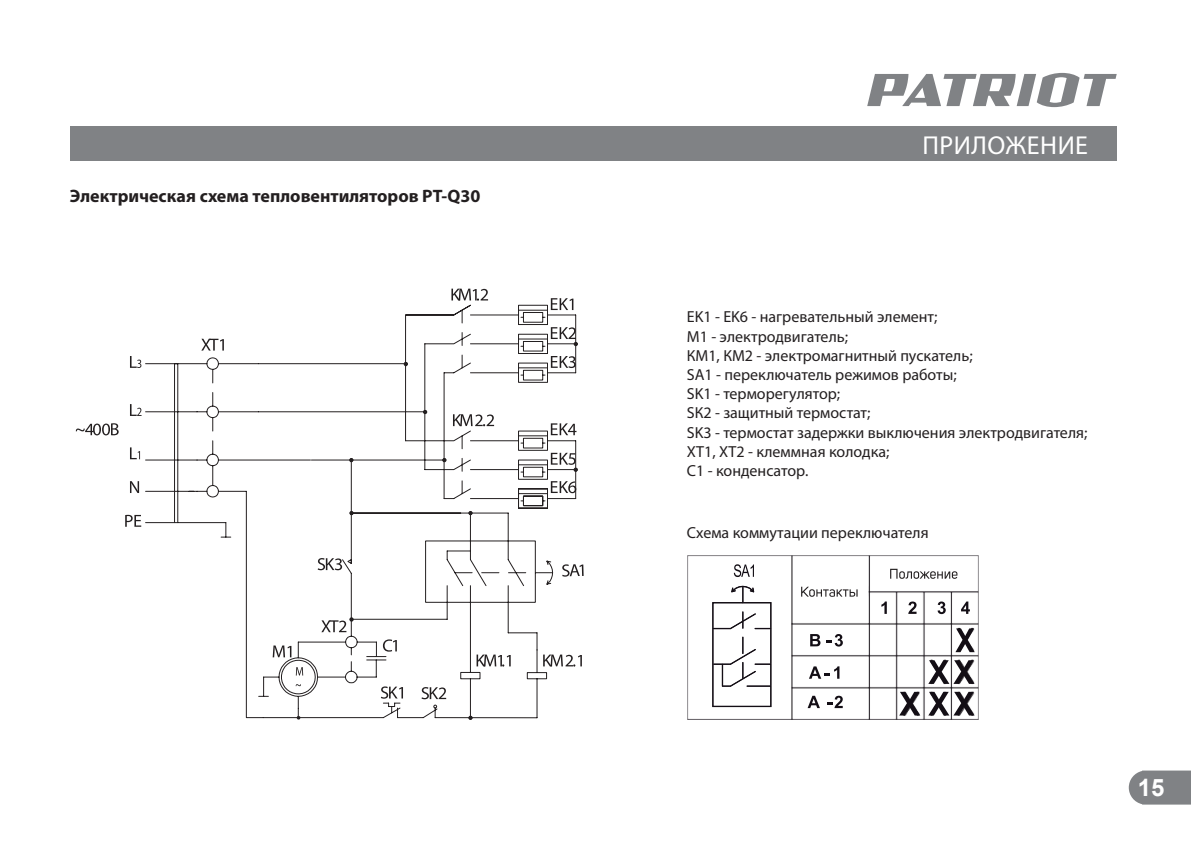
<style>
.page{position:relative;width:1191px;height:842px;background:#fff}
.page>*{position:absolute;margin:0;border:0;box-sizing:border-box;transform-origin:0 0}
.t1{font:26px "Myriad Pro";letter-spacing:.02em;color:#fff}
.t2{font:700 24px "Arial";color:#fff}
.t3{font:700 18px "Myriad Pro";color:#231f20}
.t4{font:16px/19.2px "Myriad Pro";color:#231f20}
</style>
<div class="page">
<div style="left:70px;top:127px;width:1046px;height:34px;background:#808285"></div>
<svg style="left:1128px;top:770px;width:63px;height:34px;background:#8a8c8f"></svg>
<svg style="left:867px;top:73px;width:249px;height:34px"></svg>
<img style="left:687px;top:555px;width:291px;height:165px">
<svg style="left:712px;top:585px;width:59px;height:122px"></svg>
<svg style="left:734px;top:564px;width:20px;height:13px"></svg>
<svg style="left:881px;top:601px;width:6px;height:13px"></svg>
<svg style="left:908px;top:601px;width:8px;height:13px"></svg>
<svg style="left:937px;top:601px;width:8px;height:13px"></svg>
<svg style="left:961px;top:601px;width:9px;height:13px"></svg>
<svg style="left:955px;top:628px;width:19px;height:24px"></svg>
<svg style="left:928px;top:660px;width:46px;height:24px"></svg>
<svg style="left:899px;top:692px;width:21px;height:23px"></svg>
<svg style="left:928px;top:692px;width:46px;height:23px"></svg>
<div style="left:793px;top:578px;width:75px;height:28px;background:#fff"></div>
<svg style="left:801px;top:586px;width:56px;height:11px"></svg>
<div style="left:872px;top:560px;width:103px;height:28px;background:#fff"></div>
<svg style="left:890px;top:568px;width:67px;height:11px"></svg>
<div style="left:810px;top:632px;width:24px;height:17px;background:#fff"></div>
<div style="left:810px;top:662px;width:25px;height:22px;background:#fff"></div>
<div style="left:805px;top:694px;width:30px;height:20px;background:#fff"></div>
<svg style="left:810px;top:634px;width:10px;height:12px"></svg>
<svg style="left:826px;top:634px;width:17px;height:12px"></svg>
<svg style="left:809px;top:666px;width:30px;height:12px"></svg>
<svg style="left:807px;top:695px;width:13px;height:13px"></svg>
<svg style="left:827px;top:695px;width:16px;height:13px"></svg>
<svg style="left:145px;top:304px;width:431px;height:414px"></svg>
<svg style="left:130px;top:356px;width:11px;height:12px"></svg>
<svg style="left:130px;top:404px;width:12px;height:12px"></svg>
<svg style="left:130px;top:447px;width:10px;height:12px"></svg>
<svg style="left:130px;top:481px;width:9px;height:12px"></svg>
<svg style="left:125px;top:515px;width:16px;height:12px"></svg>
<svg style="left:451px;top:288px;width:37px;height:13px"></svg>
<svg style="left:453px;top:414px;width:41px;height:12px"></svg>
<svg style="left:551px;top:298px;width:22px;height:12px"></svg>
<svg style="left:551px;top:423px;width:25px;height:12px"></svg>
<svg style="left:551px;top:481px;width:25px;height:12px"></svg>
<svg style="left:76px;top:423px;width:43px;height:12px"></svg>
<svg style="left:551px;top:356px;width:25px;height:12px"></svg>
<svg style="left:273px;top:645px;width:18px;height:12px"></svg>
<svg style="left:296px;top:667px;width:7px;height:8px"></svg>
<svg style="left:318px;top:558px;width:24px;height:12px"></svg>
<svg style="left:201px;top:339px;width:23px;height:11px"></svg>
<svg style="left:383px;top:639px;width:14px;height:12px"></svg>
<svg style="left:543px;top:654px;width:39px;height:12px"></svg>
<svg style="left:421px;top:687px;width:25px;height:12px"></svg>
<svg style="left:476px;top:654px;width:35px;height:12px"></svg>
<svg style="left:562px;top:564px;width:21px;height:12px"></svg>
<svg style="left:381px;top:686px;width:22px;height:12px"></svg>
<svg style="left:404px;top:362px;width:4px;height:4px"></svg>
<svg style="left:423px;top:410px;width:4px;height:4px"></svg>
<svg style="left:551px;top:327px;width:27px;height:19px"></svg>
<svg style="left:442px;top:458px;width:4px;height:4px"></svg>
<svg style="left:551px;top:453px;width:27px;height:19px"></svg>
<svg style="left:468px;top:511px;width:5px;height:4px"></svg>
<svg style="left:349px;top:458px;width:4px;height:4px"></svg>
<svg style="left:349px;top:511px;width:5px;height:4px"></svg>
<svg style="left:321px;top:617px;width:33px;height:15px"></svg>
<svg style="left:468px;top:715px;width:4px;height:5px"></svg>
<p class="t3" style="left:70px;top:187px;width:412px">Электрическая схема тепловентиляторов PT-Q30</p>
<h1 class="t1" style="left:922px;top:132px;width:167px">ПРИЛОЖЕНИЕ</h1>
<p class="t4" style="left:687px;top:308px;width:402px">EK1 - EK6 - нагревательный элемент;<br>М1 - электродвигатель;<br>КМ1, КМ2 - электромагнитный пускатель;<br>SA1 - переключатель режимов работы;<br>SK1 - терморегулятор;<br>SК2 - защитный термостат;<br>SK3 - термостат задержки выключения электродвигателя;<br>ХТ1, ХТ2 - клеммная колодка;<br>С1 - конденсатор.</p>
<p class="t4" style="left:687px;top:523px;width:243px">Схема коммутации переключателя</p>
<h2 class="t2" style="left:1138px;top:774px;width:28px">15</h2>
</div>
